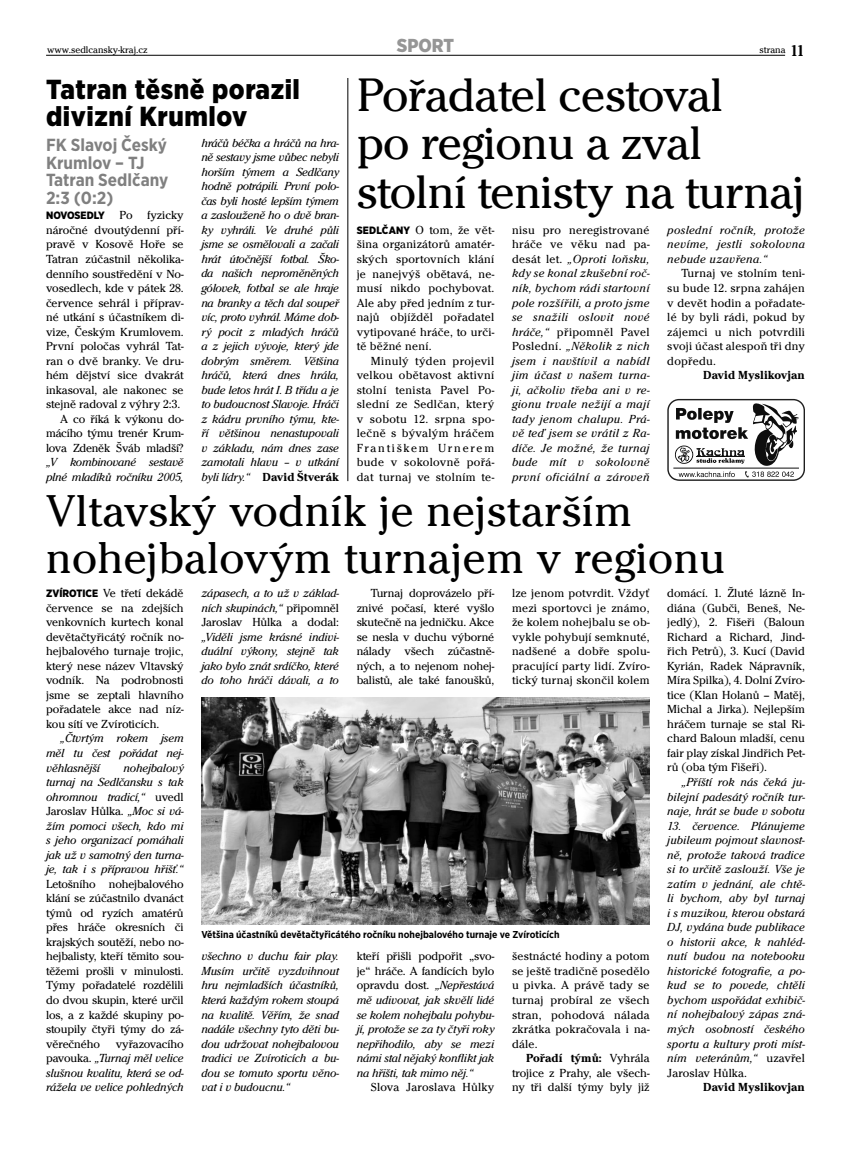
<style>
.page{position:relative;width:851px;height:1152px;background:#fff}
.page>*{position:absolute;margin:0;border:0;box-sizing:border-box;transform-origin:0 0}
.t1{font:48.75px/48.8px "Cheltenham Itc TOT";letter-spacing:-.01em;color:#000}
.t2{font:46.25px/46.2px "Cheltenham Itc TOT";letter-spacing:.01em;color:#000}
.t3{font:900 condensed 27.5px/27.5px "Gotham CE";letter-spacing:.02em;color:#000}
.t4{font:900 condensed 18.75px "Gotham CE";color:#969696}
.t5{font:700 condensed 17.5px/17.5px "Gotham CE";color:#808080}
.t6{font:italic 12.12px/14.5px "Cheltenham Itc TOT";letter-spacing:-.01em;color:#000;text-align:justify}
.t7{font:12.12px/14.5px "Cheltenham Itc TOT";color:#000;text-align:justify}
.t8{font:700 12.12px "Cheltenham Itc TOT";color:#000}
.t9{font:12.12px "Cheltenham Itc TOT";letter-spacing:.02em;color:#000}
.t10{font:900 condensed 10.62px "Gotham CE";letter-spacing:-.005em;color:#000}
.t11{font:700 condensed 10px "Gotham CE";color:#000}
.t12{font:10px "Cheltenham Itc TOT";color:#000}
.s1{font-weight:700;font-stretch:condensed;font-size:16.25px}
.s2{font-family:"Cheltenham Itc TOT";font-weight:400;font-stretch:normal;font-size:12.12px}
.s3{font-weight:700;font-style:normal}
.s4{font-family:"Gotham CE";font-weight:900;font-stretch:condensed;font-size:10.62px}
.s5{font-style:normal}
.s6{font-weight:700}
</style>
<div class="page">
<hr style="left:46px;top:55px;width:739px;height:1px;background:#000">
<img style="left:201px;top:697px;width:448px;height:227px">
<svg style="left:667px;top:399px;width:137px;height:82px"></svg>
<hr style="left:347px;top:78px;width:1px;height:403px;background:#000">
<p class="t12" style="left:47px;top:46px;width:102px">www.sedlcansky-kraj.cz</p>
<h3 class="t4" style="left:397px;top:39px;width:59px">SPORT</h3>
<p class="t12" style="left:759px;top:46px;width:47px">strana <span class="s1">11</span></p>
<h1 class="t1" style="left:356px;top:74px;width:449px">Pořadatel cestoval<br>po regionu a zval stolní tenisty na turnaj</h1>
<h3 class="t3" style="left:46px;top:77px;width:255px">Tatran těsně porazil divizní Krumlov</h3>
<h3 class="t5" style="left:46px;top:138px;width:124px">FK Slavoj Český<br>Krumlov – TJ<br>Tatran Sedlčany<br>2:3 (0:2)</h3>
<p class="t10" style="left:46px;top:212px;width:139px">NOVOSEDLY <span class="s2">Po fyzicky</span></p>
<p class="t7" style="left:46px;top:224px;width:139px;text-align:right">náročné dvoutýdenní pří&shy;pravě v Kosově Hoře se<br>Tatran zúčastnil několika&shy;denního soustředění v No&shy;vosedlech, kde v pátek 28. července sehrál i příprav&shy;né utkání s účastníkem di&shy;vize, Českým Krumlovem.<br>První poločas vyhrál Tat&shy;ran o dvě branky. Ve dru&shy;hém dějství sice dvakrát inkasoval, ale nakonec se stejně radoval z výhry 2:3.<br>A co říká k výkonu do&shy;mácího týmu trenér Krum&shy;lova Zdeněk Šváb mladší?</p>
<p class="t6" style="left:46px;top:456px;width:139px">„V kombinované sestavě plné mladíků ročníku 2005,</p>
<p class="t6" style="left:201px;top:137px;width:139px">hráčů béčka a hráčů na hra&shy;ně sestavy jsme vůbec nebyli horším týmem a Sedlčany hodně potrápili. První polo&shy;čas byli hosté lepším týmem a zaslouženě ho o dvě bran&shy;ky vyhráli. Ve druhé půli jsme se osmělovali a začali hrát útočnější fotbal. Ško&shy;da našich neproměněných gólovek, fotbal se ale hraje na branky a těch dal soupeř víc, proto vyhrál. Máme dob&shy;rý pocit z mladých hráčů a z jejich vývoje, který jde dobrým směrem. Většina hráčů, která dnes hrála, bude letos hrát I. B třídu a je to budoucnost Slavoje. Hráči z kádru prvního týmu, kte&shy;ří většinou nenastupovali v základu, nám dnes zase zamotali hlavu – v utkání byli lídry.“ <span class="s3">David Štverák</span></p>
<h2 class="t2" style="left:46px;top:492px;width:680px">Vltavský vodník je nejstarším nohejbalovým turnajem v regionu</h2>
<p class="t7" style="left:356px;top:224px;width:139px"><span class="s4">SEDLČANY</span> O tom, že vět&shy;šina organizátorů amatér&shy;ských sportovních klání je nanejvýš obětavá, ne&shy;musí nikdo pochybovat.<br>Ale aby před jedním z tur&shy;najů objížděl pořadatel vytipované hráče, to urči&shy;tě běžné není.</p>
<p class="t7" style="left:356px;top:354px;width:139px;text-indent:14px">Minulý týden projevil velkou obětavost aktivní stolní tenista Pavel Po&shy;slední ze Sedlčan, který v sobotu 12. srpna spo&shy;lečně s bývalým hráčem Františkem Urnerem bude v sokolovně pořá&shy;dat turnaj ve stolním te-</p>
<p class="t6" style="left:512px;top:224px;width:139px"><span class="s5">nisu pro neregistrované hráče ve věku nad pa&shy;desát let.</span> „Oproti loňsku, kdy se konal zkušební roč&shy;ník, bychom rádi startovní pole rozšířili, a proto jsme se snažili oslovit nové hráče,“ <span class="s5">připomněl Pavel Poslední.</span> „Několik z nich jsem i navštívil a nabídl jim účast v našem turna&shy;ji, ačkoliv třeba ani v re&shy;gionu trvale nežijí a mají tady jenom chalupu. Prá&shy;vě teď jsem se vrátil z Ra&shy;díče. Je možné, že turnaj bude mít v sokolovně první oficiální a zároveň</p>
<p class="t6" style="left:667px;top:224px;width:139px">poslední ročník, protože nevíme, jestli sokolovna nebude uzavřena.“</p>
<p class="t7" style="left:667px;top:267px;width:139px;text-indent:14px">Turnaj ve stolním teni&shy;su bude 12. srpna zahájen v devět hodin a pořadate&shy;lé by byli rádi, pokud by zájemci u nich potvrdili svoji účast alespoň tři dny dopředu.</p>
<p class="t8" style="left:703px;top:371px;width:103px">David Myslikovjan</p>
<p class="t7" style="left:46px;top:587px;width:139px"><span class="s4">ZVÍROTICE</span> Ve třetí dekádě července se na zdejších venkovních kurtech konal devětačtyřicátý ročník no&shy;hejbalového turnaje trojic, který nese název Vltavský vodník. Na podrobnosti jsme se zeptali hlavního pořadatele akce nad níz&shy;kou sítí ve Zvíroticích.</p>
<p class="t6" style="left:46px;top:732px;width:139px;text-indent:14px">„Čtvrtým rokem jsem měl tu čest pořádat nej&shy;věhlasnější</p>
<p class="t6" style="left:46px;top:761px;width:139px;text-indent:77px">nohejbalový turnaj na Sedlčansku s tak ohromnou tradicí,“ <span class="s5">uvedl Jaroslav Hůlka.</span> „Moc si vá&shy;žím pomoci všech, kdo mi s jeho organizací pomáhali jak už v samotný den turna&shy;je, tak i s přípravou hřišť.“</p>
<p class="t7" style="left:46px;top:877px;width:139px">Letošního nohejbalového klání se zúčastnilo dvanáct týmů od ryzích amatérů přes hráče okresních či krajských soutěží, nebo no&shy;hejbalisty, kteří těmito sou&shy;těžemi prošli v minulosti.<br>Týmy pořadatelé rozdělili do dvou skupin, které určil los, a z každé skupiny po&shy;stoupily čtyři týmy do zá&shy;věrečného</p>
<p class="t6" style="left:46px;top:1037px;width:139px;text-indent:70px"><span class="s5">vyřazovacího pavouka.</span> „Turnaj měl velice slušnou kvalitu, která se od&shy;rážela ve velice pohledných</p>
<p class="t6" style="left:201px;top:587px;width:139px">zápasech, a to už v základ&shy;ních skupinách,“ <span class="s5">připomněl Jaroslav Hůlka a dodal:</span></p>
<p class="t6" style="left:201px;top:631px;width:139px">„Viděli jsme krásné indivi&shy;duální výkony, stejně tak jako bylo znát srdíčko, které do toho hráči dávali, a to</p>
<p class="t7" style="left:356px;top:587px;width:139px;text-indent:14px">Turnaj doprovázelo pří&shy;znivé počasí, které vyšlo skutečně na jedničku. Akce se nesla v duchu výborné nálady všech zúčastně&shy;ných, a to nejenom nohej&shy;balistů, ale také fanoušků,</p>
<p class="t7" style="left:512px;top:587px;width:139px">lze jenom potvrdit. Vždyť mezi sportovci je známo, že kolem nohejbalu se ob&shy;vykle pohybují semknuté, nadšené a dobře spolu&shy;pracující party lidí. Zvíro&shy;tický turnaj skončil kolem</p>
<p class="t11" style="left:201px;top:931px;width:359px">Většina účastníků devětačtyřicátého ročníku nohejbalového turnaje ve Zvíroticích</p>
<p class="t6" style="left:201px;top:950px;width:139px">všechno v duchu fair play.<br>Musím určitě vyzdvihnout hru nejmladších účastníků, která každým rokem stoupá na kvalitě. Věřím, že snad nadále všechny tyto děti bu&shy;dou udržovat nohejbalovou tradici ve Zvíroticích a bu&shy;dou se tomuto sportu věno&shy;vat i v budoucnu.“</p>
<p class="t6" style="left:356px;top:950px;width:139px"><span class="s5">kteří přišli podpořit „svo&shy;je“ hráče. A fandících bylo opravdu dost.</span> „Nepřestává mě udivovat, jak skvělí lidé se kolem nohejbalu pohybu&shy;jí, protože se za ty čtyři roky nepřihodilo, aby se mezi námi stal nějaký konflikt jak na hřišti, tak mimo něj.“</p>
<p class="t9" style="left:371px;top:1082px;width:125px">Slova Jaroslava Hůlky</p>
<p class="t7" style="left:512px;top:950px;width:139px">šestnácté hodiny a potom se ještě tradičně posedělo u pivka. A právě tady se turnaj probíral ze všech stran, pohodová nálada zkrátka pokračovala i na&shy;dále.</p>
<p class="t7" style="left:512px;top:1052px;width:139px;text-indent:14px"><span class="s6">Pořadí týmů:</span> Vyhrála trojice z Prahy, ale všech&shy;ny tři další týmy byly již</p>
<p class="t7" style="left:667px;top:587px;width:139px">domácí. 1. Žluté lázně In&shy;diána (Gubči, Beneš, Ne&shy;jedlý), 2. Fišeři (Baloun Richard a Richard, Jind&shy;řich Petrů), 3. Kucí (David Kyrián, Radek Nápravník, Míra Spilka), 4. Dolní Zvíro&shy;tice (Klan Holanů – Matěj, Michal a Jirka). Nejlepším hráčem turnaje se stal Ri&shy;chard Baloun mladší, cenu fair play získal Jindřich Pet&shy;rů (oba tým Fišeři).</p>
<p class="t6" style="left:667px;top:776px;width:139px;text-indent:14px">„Příští rok nás čeká ju&shy;bilejní padesátý ročník tur&shy;naje, hrát se bude v sobotu</p>
<p class="t6" style="left:667px;top:819px;width:139px">13. července. Plánujeme jubileum pojmout slavnost&shy;ně, protože taková tradice si to určitě zaslouží. Vše je zatím v jednání, ale chtě&shy;li bychom, aby byl turnaj i s muzikou, kterou obstará DJ, vydána bude publikace o historii akce, k nahléd&shy;nutí budou na notebooku historické fotografie, a po&shy;kud se to povede, chtěli bychom uspořádat exhibič&shy;ní nohejbalový zápas zná&shy;mých osobností českého sportu a kultury proti míst&shy;ním veteránům,“ <span class="s5">uzavřel Jaroslav Hůlka.</span></p>
<p class="t8" style="left:703px;top:1082px;width:103px">David Myslikovjan</p>
</div>
